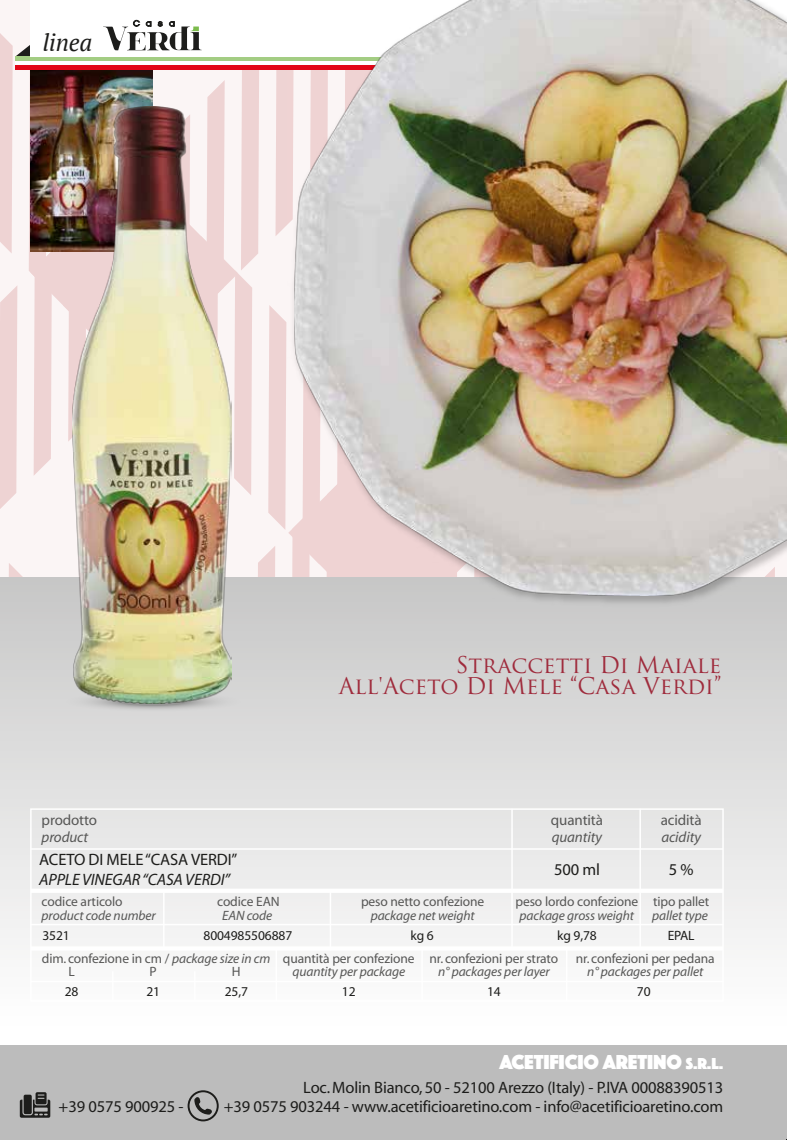
<style>
.page{position:relative;width:787px;height:1140px;background:#fff}
.page>*{position:absolute;margin:0;border:0;box-sizing:border-box;transform-origin:0 0}
.t1{font:italic 24px "PT Serif";letter-spacing:-.01em;color:#1d1d1b}
.t2{font:22.5px/21px "Trajan Pro";color:#9f2b3c;text-align:right}
.t3{font:21px "Phosphate Solid";letter-spacing:-.01em;color:#fff}
.t4{font:16.5px "Myriad";letter-spacing:-.01em;color:#1d1d1b}
.t5{font:italic 16.5px "Myriad";letter-spacing:-.01em;color:#1d1d1b}
.t6{font:15px "Myriad";letter-spacing:-.01em;color:#575756}
.t7{font:italic 15px "Myriad";letter-spacing:-.01em;color:#575756}
.t8{font:13.5px/13.5px "Myriad";letter-spacing:-.01em;color:#575756}
.t9{font:italic 13.5px "Myriad";letter-spacing:-.01em;color:#575756}
.t10{font:13.5px "Myriad";letter-spacing:-.01em;color:#1d1d1b}
.s1{font-style:italic}
.s2{font-size:16.5px}
</style>
<div class="page">
<div style="left:0;top:1045px;width:787px;height:95px;background:#bcbcbc"></div>
<img style="left:0;top:0;width:787px;height:1122px">
<hr style="left:275px;top:949px;width:2px;height:52px;background:#fff">
<hr style="left:421px;top:949px;width:2px;height:52px;background:#fff">
<hr style="left:566px;top:949px;width:1px;height:52px;background:#fff">
<hr style="left:330px;top:891px;width:1px;height:58px;background:#fff">
<hr style="left:511px;top:809px;width:2px;height:140px;background:#fff">
<hr style="left:639px;top:809px;width:2px;height:137px;background:#fff">
<div style="left:30px;top:808px;width:693px;height:193px;border:2px solid #fff"></div>
<div style="left:31px;top:888px;width:692px;height:5px;background:#fff"></div>
<hr style="left:31px;top:946px;width:692px;height:4px;background:#fff">
<hr style="left:31px;top:848px;width:692px;height:1px;background:#fff">
<h1 class="t1" style="left:43px;top:27px;width:51px">linea</h1>
<h2 class="t2" style="left:339px;top:654px;width:384px">Straccetti Di Maiale<br>All'Aceto Di Mele “Casa Verdi”</h2>
<p class="t6" style="left:42px;top:812px;width:57px">prodotto</p>
<p class="t7" style="left:42px;top:829px;width:48px">product</p>
<p class="t4" style="left:39px;top:851px;width:200px">ACETO DI MELE “CASA VERDI”</p>
<p class="t5" style="left:39px;top:870px;width:192px">APPLE VINEGAR “CASA VERDI”</p>
<p class="t6" style="left:551px;top:812px;width:54px">quantità</p>
<p class="t7" style="left:551px;top:829px;width:52px">quantity</p>
<p class="t4" style="left:554px;top:861px;width:47px">500 ml</p>
<p class="t6" style="left:660px;top:812px;width:42px">acidità</p>
<p class="t7" style="left:661px;top:829px;width:41px">acidity</p>
<p class="t4" style="left:668px;top:861px;width:26px">5 %</p>
<p class="t8" style="left:42px;top:895px;width:83px">codice articolo</p>
<p class="t9" style="left:42px;top:908px;width:116px">product code number</p>
<p class="t8" style="left:217px;top:895px;width:64px">codice EAN</p>
<p class="t9" style="left:222px;top:908px;width:52px">EAN code</p>
<p class="t8" style="left:361px;top:895px;width:125px">peso netto confezione</p>
<p class="t9" style="left:371px;top:908px;width:105px">package net weight</p>
<p class="t8" style="left:515px;top:895px;width:124px">peso lordo confezione</p>
<p class="t9" style="left:519px;top:908px;width:116px">package gross weight</p>
<p class="t8" style="left:653px;top:895px;width:58px">tipo pallet</p>
<p class="t9" style="left:652px;top:908px;width:57px">pallet type</p>
<p class="t10" style="left:42px;top:929px;width:29px">3521</p>
<p class="t10" style="left:203px;top:929px;width:90px">8004985506887</p>
<p class="t10" style="left:410px;top:929px;width:25px">kg 6</p>
<p class="t10" style="left:557px;top:929px;width:41px">kg 9,78</p>
<p class="t10" style="left:667px;top:929px;width:28px">EPAL</p>
<p class="t8" style="left:292px;top:952px;width:124px;text-indent:-250px">dim. confezione in cm / <span class="s1">package size in cm</span> quantità per confezione <span class="s1">quantity per package</span></p>
<p class="t8" style="left:150px;top:965px;width:9px">P</p>
<p class="t10" style="left:146px;top:984px;width:15px">21</p>
<p class="t8" style="left:68px;top:965px;width:8px">L</p>
<p class="t10" style="left:65px;top:984px;width:15px">28</p>
<p class="t8" style="left:232px;top:965px;width:10px">H</p>
<p class="t10" style="left:225px;top:984px;width:25px">25,7</p>
<p class="t10" style="left:342px;top:984px;width:15px">12</p>
<p class="t8" style="left:429px;top:952px;width:130px">nr. confezioni per strato</p>
<p class="t9" style="left:438px;top:965px;width:113px">n° packages per layer</p>
<p class="t10" style="left:487px;top:984px;width:15px">14</p>
<p class="t8" style="left:576px;top:952px;width:140px">nr. confezioni per pedana</p>
<p class="t9" style="left:587px;top:965px;width:117px">n° packages per pallet</p>
<p class="t10" style="left:637px;top:984px;width:15px">70</p>
<h3 class="t3" style="left:499px;top:1046px;width:225px">ACETIFICIO ARETINO <span class="s2">S.r.L.</span></h3>
<p class="t4" style="left:303px;top:1079px;width:421px">Loc. Molin Bianco, 50 - 52100 Arezzo (Italy) - P.IVA 00088390513</p>
<p class="t4" style="left:59px;top:1098px;width:126px">+39 0575 900925 -</p>
<p class="t4" style="left:224px;top:1098px;width:501px">+39 0575 903244 - www.acetificioaretino.com - info@acetificioaretino.com</p>
</div>
